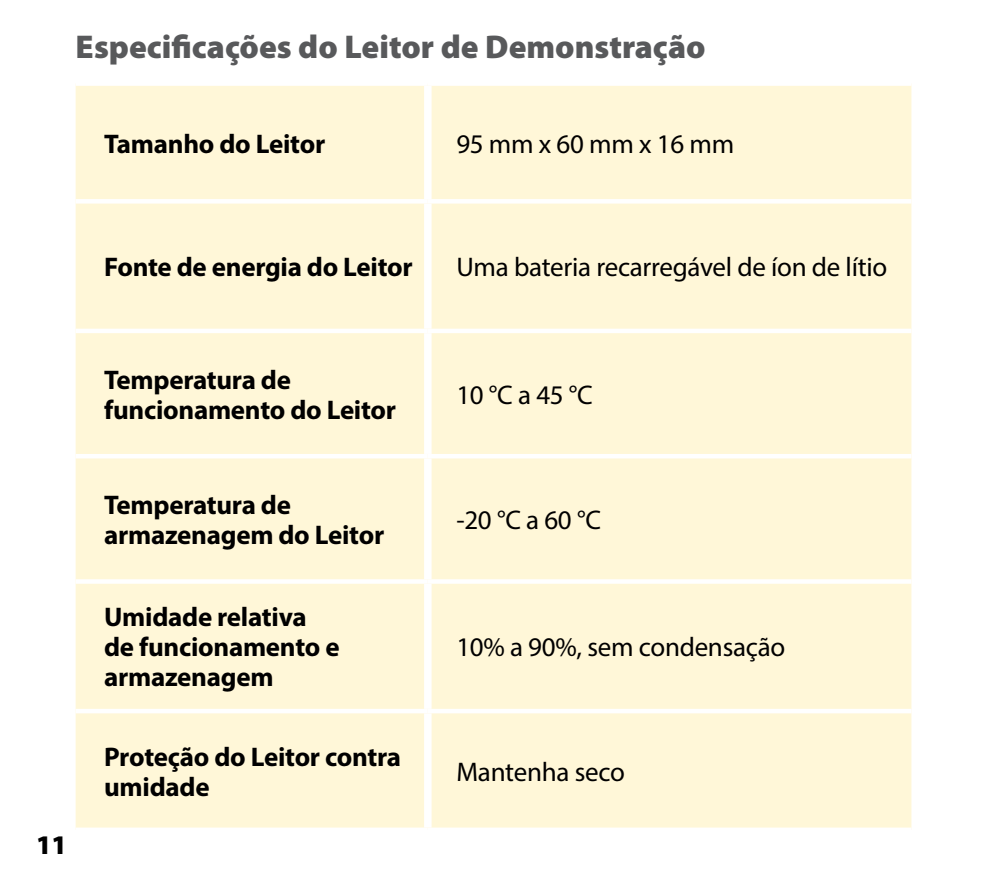
<style>
.page{position:relative;width:994px;height:890px;background:#fff}
.page>*{position:absolute;margin:0;border:0;box-sizing:border-box;transform-origin:0 0}
.t1{font:900 33px "Myriad Pro";color:#58595b}
.t2{font:700 27px/30px "Myriad Pro";letter-spacing:-.01em;color:#000}
.t3{font:27px "Myriad Pro";letter-spacing:-.01em;color:#000}
.t4{font:900 27px "Myriad Pro";color:#000}
</style>
<div class="page">
<div style="left:76px;top:86px;width:835px;height:742px;background:#fff7d8"></div>
<div style="left:76px;top:199px;width:352px;height:5px;background:#fff"></div>
<div style="left:428px;top:199px;width:483px;height:5px;background:#fff"></div>
<hr style="left:76px;top:329px;width:352px;height:4px;background:#fff">
<hr style="left:428px;top:329px;width:483px;height:4px;background:#fff">
<hr style="left:76px;top:454px;width:352px;height:4px;background:#fff">
<hr style="left:428px;top:454px;width:483px;height:4px;background:#fff">
<hr style="left:76px;top:709px;width:352px;height:4px;background:#fff">
<hr style="left:428px;top:709px;width:483px;height:4px;background:#fff">
<div style="left:424px;top:86px;width:7px;height:113px;background:#fff"></div>
<div style="left:424px;top:204px;width:7px;height:125px;background:#fff"></div>
<div style="left:424px;top:333px;width:7px;height:121px;background:#fff"></div>
<div style="left:424px;top:458px;width:7px;height:121px;background:#fff"></div>
<div style="left:424px;top:584px;width:7px;height:125px;background:#fff"></div>
<div style="left:424px;top:713px;width:7px;height:115px;background:#fff"></div>
<div style="left:76px;top:579px;width:352px;height:5px;background:#fff"></div>
<div style="left:428px;top:579px;width:483px;height:5px;background:#fff"></div>
<p class="t1" style="left:76px;top:28px;width:631px">Especificações do Leitor de Demonstração</p>
<p class="t2" style="left:104px;top:128px;width:223px">Tamanho do Leitor</p>
<p class="t3" style="left:456px;top:127px;width:279px">95 mm x 60 mm x 16 mm</p>
<p class="t4" style="left:36px;top:829px;width:32px">11</p>
<p class="t2" style="left:104px;top:251px;width:310px">Fonte de energia do Leitor</p>
<p class="t3" style="left:456px;top:251px;width:432px">Uma bateria recarregável de íon de lítio</p>
<p class="t2" style="left:104px;top:364px;width:293px">Temperatura de funcionamento do Leitor</p>
<p class="t2" style="left:104px;top:489px;width:282px">Temperatura de armazenagem do Leitor</p>
<p class="t2" style="left:104px;top:601px;width:237px">Umidade relativa de funcionamento e armazenagem</p>
<p class="t2" style="left:104px;top:741px;width:298px">Proteção do Leitor contra umidade</p>
<p class="t3" style="left:456px;top:378px;width:138px">10 °C a 45 °C</p>
<p class="t3" style="left:456px;top:503px;width:146px">-20 °C a 60 °C</p>
<p class="t3" style="left:456px;top:631px;width:330px">10% a 90%, sem condensação</p>
<p class="t3" style="left:456px;top:755px;width:170px">Mantenha seco</p>
</div>
